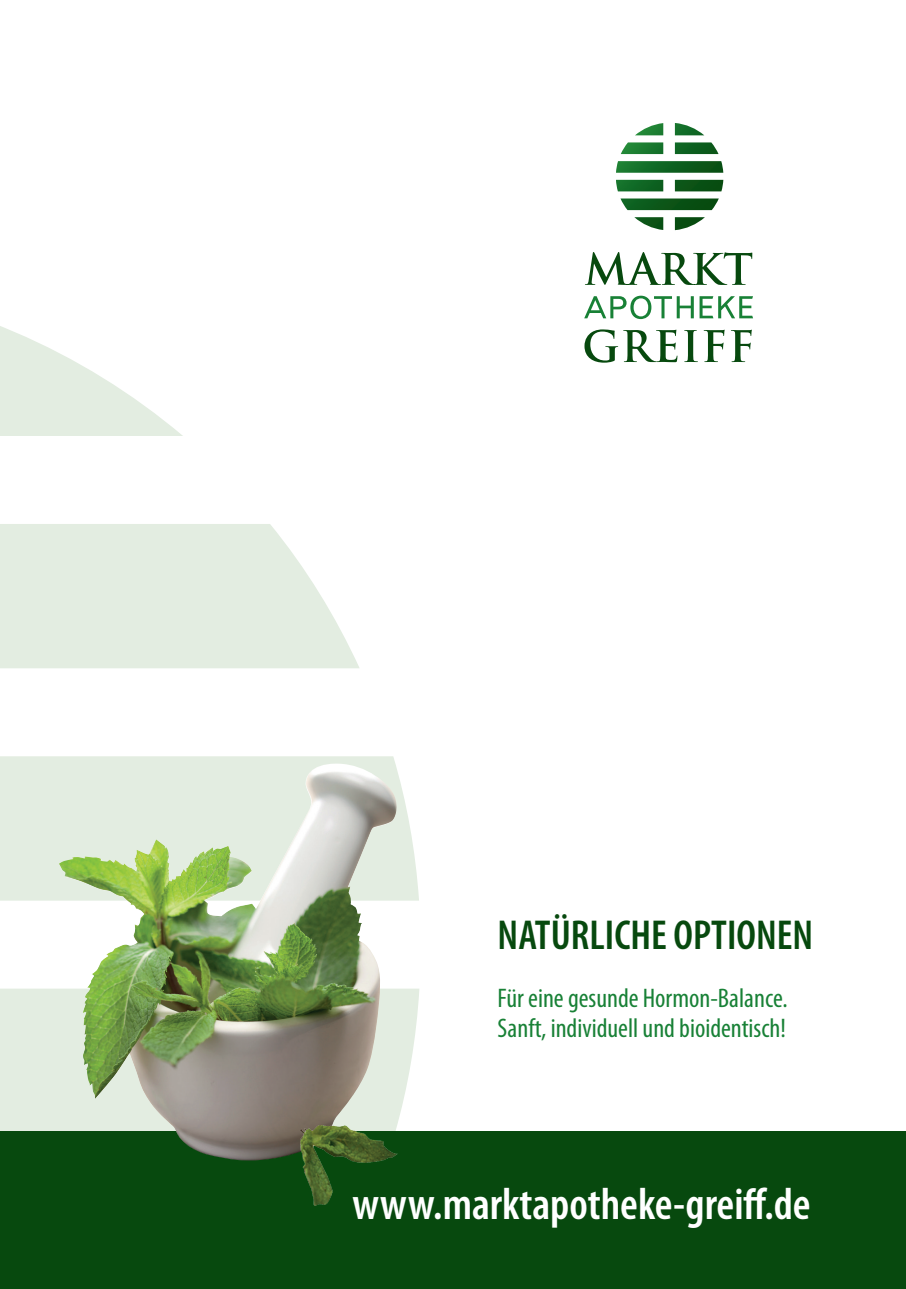
<style>
.page{position:relative;width:906px;height:1289px;background:#fff}
.page>*{position:absolute;margin:0;border:0;box-sizing:border-box;transform-origin:0 0}
.t1{font:600 condensed 45px "Myriad Pro";color:#fff}
.t2{font:600 condensed 42px "Myriad Pro";color:#07490e}
.t3{font:condensed 27px/30px "Myriad Pro";color:#188136}
</style>
<div class="page">
<svg style="left:0;top:326px;width:419px;height:805px"></svg>
<svg style="left:584px;top:329px;width:168px;height:33px"></svg>
<svg style="left:584px;top:296px;width:169px;height:23px"></svg>
<svg style="left:585px;top:252px;width:167px;height:33px"></svg>
<img style="left:616px;top:123px;width:107px;height:107px">
<div style="left:0;top:1131px;width:906px;height:157px;background:#07490e"></div>
<img style="left:59px;top:763px;width:277px;height:231px">
<img style="left:279px;top:1108px;width:134px;height:98px">
<h2 class="t2" style="left:497px;top:912px;width:317px">NATÜRLICHE OPTIONEN</h2>
<p class="t3" style="left:497px;top:983px;width:292px">Für eine gesunde Hormon-Balance.<br>Sanft, individuell und bioidentisch!</p>
<h1 class="t1" style="left:352px;top:1178px;width:460px">www.marktapotheke-greiff.de</h1>
</div>
